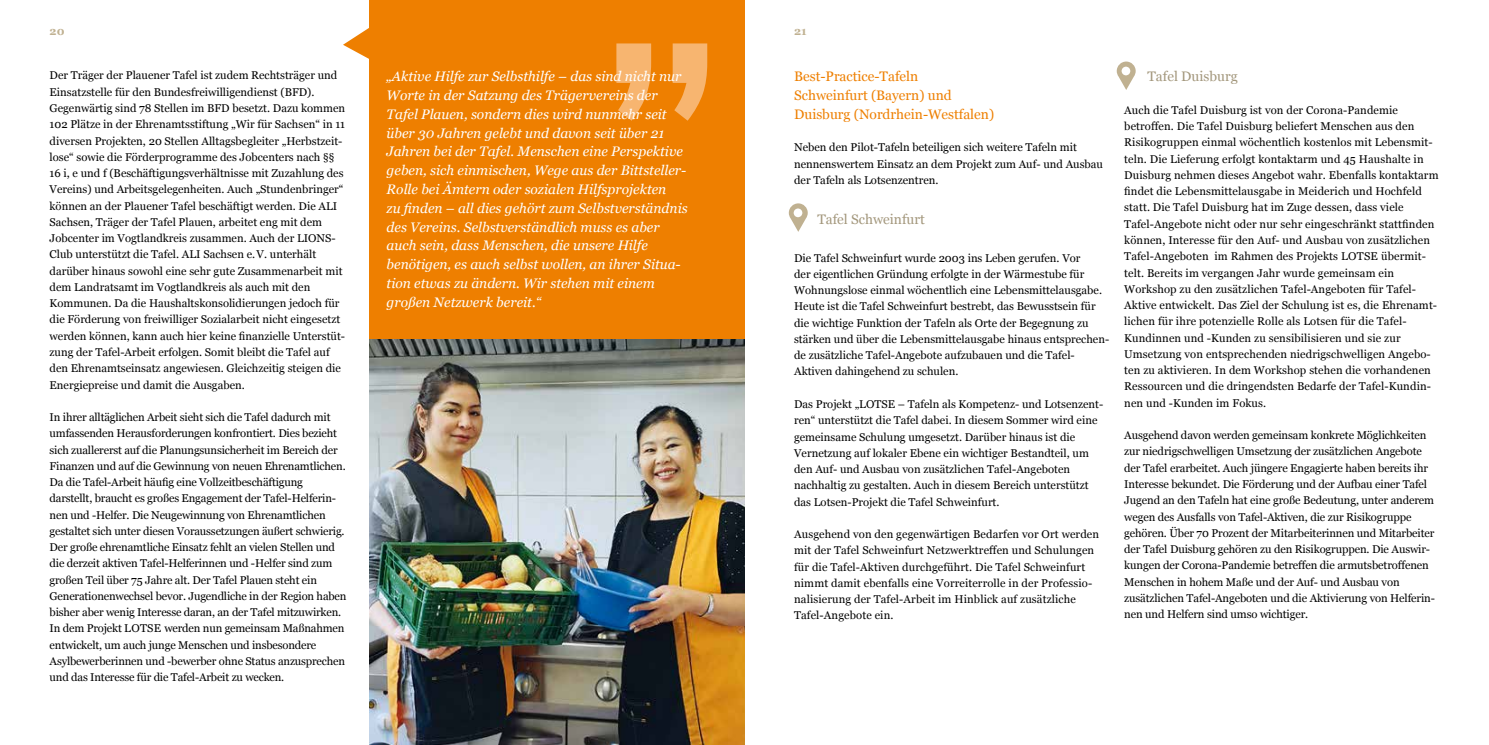
<style>
.page{position:relative;width:1489px;height:745px;background:#fff}
.page>*{position:absolute;margin:0;border:0;box-sizing:border-box;transform-origin:0 0}
.t1{font:italic 13.75px/18.8px "Georgia";color:#fff}
.t2{font:13.75px/18.8px "Georgia";color:#ee7f00}
.t3{font:13.75px "Georgia";color:#a3977c}
.t4{font:11.25px/16.2px "Georgia";color:#000}
.t5{font:700 11.25px "Georgia";color:#c0b191}
</style>
<div class="page">
<img style="left:369px;top:0;width:375px;height:744px">
<svg style="left:616px;top:43px;width:91px;height:78px"></svg>
<svg style="left:343px;top:27px;width:31px;height:34px"></svg>
<svg style="left:788px;top:203px;width:19px;height:29px"></svg>
<svg style="left:1116px;top:61px;width:19px;height:29px"></svg>
<p class="t5" style="left:50px;top:23px;width:16px">20</p>
<p class="t5" style="left:794px;top:23px;width:14px">21</p>
<p class="t4" style="left:50px;top:67px;width:297px">Der Träger der Plauener Tafel ist zudem Rechtsträger und Einsatzstelle für den Bundesfreiwilligendienst (BFD).<br>Gegenwärtig sind 78 Stellen im BFD besetzt. Dazu kommen 102 Plätze in der Ehrenamtsstiftung „Wir für Sachsen“ in 11 diversen Projekten, 20 Stellen Alltagsbegleiter „Herbstzeit&shy;lose“ sowie die Förderprogramme des Jobcenters nach §§ 16 i, e und f (Beschäftigungsverhältnisse mit Zuzahlung des Vereins) und Arbeitsgelegenheiten. Auch „Stundenbringer“ können an der Plauener Tafel beschäftigt werden. Die ALI Sachsen, Träger der Tafel Plauen, arbeitet eng mit dem Jobcenter im Vogtlandkreis zusammen. Auch der LIONS-Club unterstützt die Tafel. ALI Sachsen e.V. unterhält darüber hinaus sowohl eine sehr gute Zusammenarbeit mit dem Landratsamt im Vogtlandkreis als auch mit den Kommunen. Da die Haushaltskonsolidierungen jedoch für die Förderung von freiwilliger Sozialarbeit nicht eingesetzt werden können, kann auch hier keine finanzielle Unterstüt&shy;zung der Tafel-Arbeit erfolgen. Somit bleibt die Tafel auf den Ehrenamtseinsatz angewiesen. Gleichzeitig steigen die Energiepreise und damit die Ausgaben.</p>
<p class="t4" style="left:50px;top:408px;width:298px">In ihrer alltäglichen Arbeit sieht sich die Tafel dadurch mit umfassenden Herausforderungen konfrontiert. Dies bezieht sich zuallererst auf die Planungsunsicherheit im Bereich der Finanzen und auf die Gewinnung von neuen Ehrenamtlichen.<br>Da die Tafel-Arbeit häufig eine Vollzeitbeschäftigung darstellt, braucht es großes Engagement der Tafel-Helferin&shy;nen und -Helfer. Die Neugewinnung von Ehrenamtlichen gestaltet sich unter diesen Voraussetzungen äußert schwierig.<br>Der große ehrenamtliche Einsatz fehlt an vielen Stellen und die derzeit aktiven Tafel-Helferinnen und -Helfer sind zum großen Teil über 75 Jahre alt. Der Tafel Plauen steht ein Generationenwechsel bevor. Jugendliche in der Region haben bisher aber wenig Interesse daran, an der Tafel mitzuwirken.<br>In dem Projekt LOTSE werden nun gemeinsam Maßnahmen entwickelt, um auch junge Menschen und insbesondere Asylbewerberinnen und -bewerber ohne Status anzusprechen und das Interesse für die Tafel-Arbeit zu wecken.</p>
<p class="t1" style="left:386px;top:67px;width:302px">„Aktive Hilfe zur Selbsthilfe – das sind nicht nur Worte in der Satzung des Trägervereins der Tafel Plauen, sondern dies wird nunmehr seit über 30 Jahren gelebt und davon seit über 21<br>Jahren bei der Tafel. Menschen eine Perspektive geben, sich einmischen, Wege aus der Bittsteller-Rolle bei Ämtern oder sozialen Hilfsprojekten<br>zu finden – all dies gehört zum Selbstverständnis des Vereins. Selbstverständlich muss es aber auch sein, dass Menschen, die unsere Hilfe benötigen, es auch selbst wollen, an ihrer Situa&shy;tion etwas zu ändern. Wir stehen mit einem großen Netzwerk bereit.“</p>
<p class="t2" style="left:794px;top:67px;width:201px">Best-Practice-Tafeln<br>Schweinfurt (Bayern) und<br>Duisburg (Nordrhein-Westfalen)</p>
<p class="t4" style="left:794px;top:139px;width:310px">Neben den Pilot-Tafeln beteiligen sich weitere Tafeln mit nennenswertem Einsatz an dem Projekt zum Auf- und Ausbau der Tafeln als Lotsenzentren.</p>
<p class="t3" style="left:817px;top:209px;width:109px">Tafel Schweinfurt</p>
<p class="t4" style="left:794px;top:249px;width:316px">Die Tafel Schweinfurt wurde 2003 ins Leben gerufen. Vor<br>der eigentlichen Gründung erfolgte in der Wärmestube für Wohnungslose einmal wöchentlich eine Lebensmittelausgabe.<br>Heute ist die Tafel Schweinfurt bestrebt, das Bewusstsein für die wichtige Funktion der Tafeln als Orte der Begegnung zu stärken und über die Lebensmittelausgabe hinaus entsprechen&shy;de zusätzliche Tafel-Angebote aufzubauen und die Tafel-Aktiven dahingehend zu schulen.</p>
<p class="t4" style="left:794px;top:395px;width:311px">Das Projekt „LOTSE – Tafeln als Kompetenz- und Lotsenzent&shy;ren“ unterstützt die Tafel dabei. In diesem Sommer wird eine gemeinsame Schulung umgesetzt. Darüber hinaus ist die Vernetzung auf lokaler Ebene ein wichtiger Bestandteil, um den Auf- und Ausbau von zusätzlichen Tafel-Angeboten nachhaltig zu gestalten. Auch in diesem Bereich unterstützt das Lotsen-Projekt die Tafel Schweinfurt.</p>
<p class="t4" style="left:794px;top:525px;width:306px">Ausgehend von den gegenwärtigen Bedarfen vor Ort werden mit der Tafel Schweinfurt Netzwerktreffen und Schulungen für die Tafel-Aktiven durchgeführt. Die Tafel Schweinfurt nimmt damit ebenfalls eine Vorreiterrolle in der Professio&shy;nalisierung der Tafel-Arbeit im Hinblick auf zusätzliche Tafel-Angebote ein.</p>
<p class="t3" style="left:1147px;top:66px;width:92px">Tafel Duisburg</p>
<p class="t4" style="left:1124px;top:101px;width:316px">Auch die Tafel Duisburg ist von der Corona-Pandemie betroffen. Die Tafel Duisburg beliefert Menschen aus den Risikogruppen einmal wöchentlich kostenlos mit Lebensmit&shy;teln. Die Lieferung erfolgt kontaktarm und 45 Haushalte in Duisburg nehmen dieses Angebot wahr. Ebenfalls kontaktarm findet die Lebensmittelausgabe in Meiderich und Hochfeld statt. Die Tafel Duisburg hat im Zuge dessen, dass viele Tafel-Angebote nicht oder nur sehr eingeschränkt stattfinden können, Interesse für den Auf- und Ausbau von zusätzlichen Tafel-Angeboten im Rahmen des Projekts LOTSE übermit&shy;telt. Bereits im vergangen Jahr wurde gemeinsam ein Workshop zu den zusätzlichen Tafel-Angeboten für Tafel-Aktive entwickelt. Das Ziel der Schulung ist es, die Ehrenamt&shy;lichen für ihre potenzielle Rolle als Lotsen für die Tafel-Kundinnen und -Kunden zu sensibilisieren und sie zur Umsetzung von entsprechenden niedrigschwelligen Angebo&shy;ten zu aktivieren. In dem Workshop stehen die vorhandenen Ressourcen und die dringendsten Bedarfe der Tafel-Kundin&shy;nen und -Kunden im Fokus.</p>
<p class="t4" style="left:1124px;top:426px;width:312px">Ausgehend davon werden gemeinsam konkrete Möglichkeiten zur niedrigschwelligen Umsetzung der zusätzlichen Angebote der Tafel erarbeitet. Auch jüngere Engagierte haben bereits ihr Interesse bekundet. Die Förderung und der Aufbau einer Tafel Jugend an den Tafeln hat eine große Bedeutung, unter anderem wegen des Ausfalls von Tafel-Aktiven, die zur Risikogruppe gehören. Über 70 Prozent der Mitarbeiterinnen und Mitarbeiter der Tafel Duisburg gehören zu den Risikogruppen. Die Auswir&shy;kungen der Corona-Pandemie betreffen die armutsbetroffenen Menschen in hohem Maße und der Auf- und Ausbau von zusätzlichen Tafel-Angeboten und die Aktivierung von Helferin&shy;nen und Helfern sind umso wichtiger.</p>
</div>
